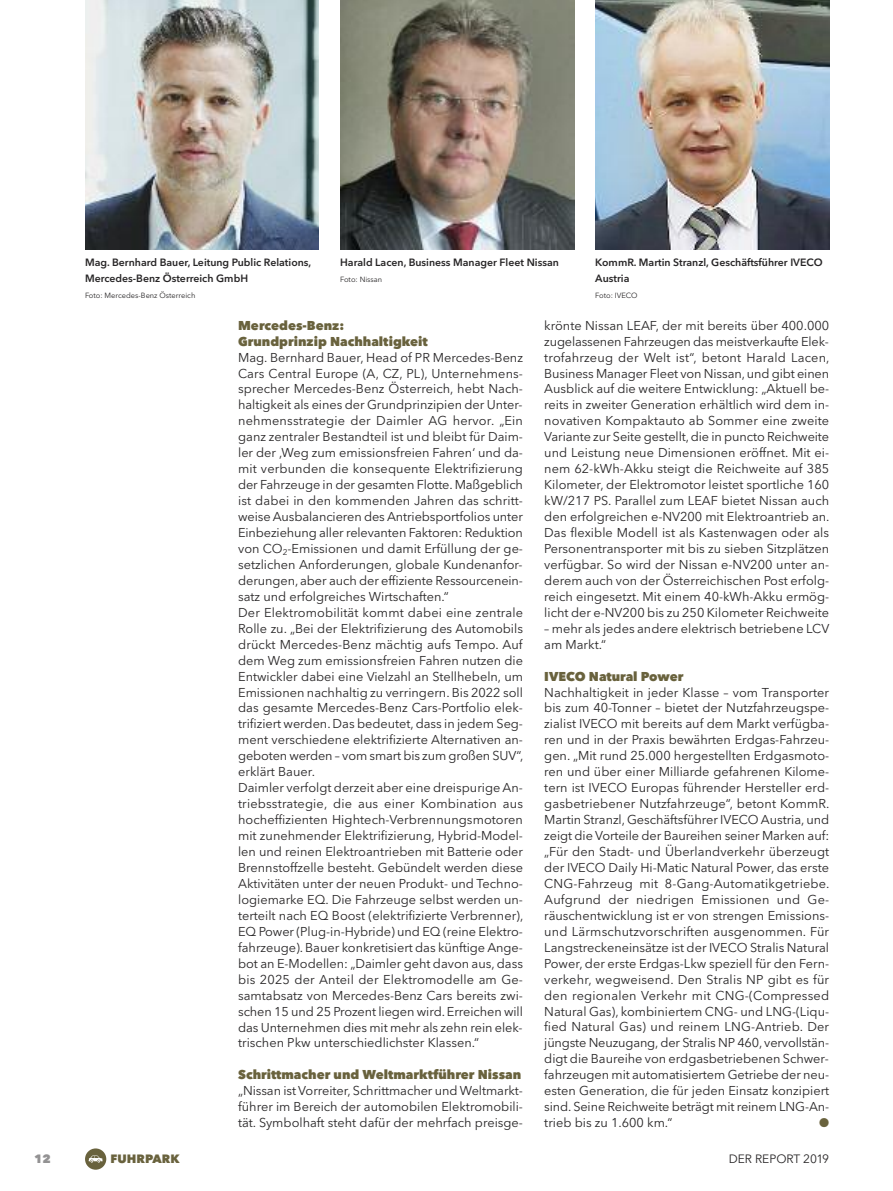
<style>
.page{position:relative;width:893px;height:1191px;background:#fff}
.page>*{position:absolute;margin:0;border:0;box-sizing:border-box;transform-origin:0 0}
.t1{font:12.75px/15.9px "Avenir Next";color:#272526;text-align:justify}
.t2{font:800 12.75px/15.9px "Avenir Next";color:#69623d}
.t3{font:12.75px "Zapf Dingbats ITC";color:#69623d}
.t4{font:12px "Avenir Next";color:#272526}
.t5{font:800 12px "Avenir Next";color:#69623d}
.t6{font:800 12px "Avenir Next";color:#939293}
.t7{font:600 10.5px/15.9px "Avenir Next";color:#272526}
.t8{font:7.5px "Avenir Next";color:#272526}
</style>
<div class="page">
<div style="left:85px;top:1148px;width:21px;height:21px;background:#69623d;border-radius:50%"></div>
<svg style="left:89px;top:1155px;width:14px;height:7px"></svg>
<img style="left:85px;top:0;width:234px;height:250px">
<img style="left:340px;top:0;width:234px;height:250px">
<img style="left:595px;top:0;width:234px;height:250px">
<p class="t7" style="left:85px;top:254px;width:228px">Mag. Bernhard Bauer, Leitung Public Relations,<br>Mercedes-Benz Österreich GmbH</p>
<p class="t8" style="left:85px;top:289px;width:112px">Foto: Mercedes-Benz Österreich</p>
<p class="t7" style="left:340px;top:254px;width:220px">Harald Lacen, Business Manager Fleet Nissan</p>
<p class="t8" style="left:340px;top:273px;width:44px">Foto: Nissan</p>
<p class="t7" style="left:595px;top:254px;width:229px">KommR. Martin Stranzl, Geschäftsführer IVECO<br>Austria</p>
<p class="t8" style="left:595px;top:289px;width:44px">Foto: iVeCo</p>
<p class="t2" style="left:238px;top:317px;width:191px">Mercedes-Benz:<br>Grundprinzip Nachhaltigkeit</p>
<p class="t1" style="left:238px;top:348px;width:287px;text-align:left">Mag. Bernhard Bauer, Head of Pr Mercedes-Benz Cars Central europe (a, CZ, Pl), Unternehmens&shy;sprecher Mercedes-Benz Österreich, hebt Nach&shy;haltigkeit als eines der Grundprinzipien der Unter&shy;nehmensstrategie der daimler aG hervor. „ein ganz zentraler Bestandteil ist und bleibt für daim&shy;ler der ‚Weg zum emissionsfreien Fahren‘ und da&shy;mit verbunden die konsequente elektrifizierung der Fahrzeuge in der gesamten Flotte. Maßgeblich ist dabei in den kommenden Jahren das schritt&shy;weise ausbalancieren des antriebsportfolios unter einbeziehung aller relevanten Faktoren: reduktion von Co<sub>2</sub>-emissionen und damit erfüllung der ge&shy;setzlichen anforderungen, globale Kundenanfor&shy;derungen, aber auch der effiziente ressourcenein&shy;satz und erfolgreiches Wirtschaften.“<br>der elektromobilität kommt dabei eine zentrale rolle zu. „Bei der elektrifizierung des automobils drückt Mercedes-Benz mächtig aufs tempo. auf dem Weg zum emissionsfreien Fahren nutzen die entwickler dabei eine Vielzahl an Stellhebeln, um emissionen nachhaltig zu verringern. Bis 2022 soll das gesamte Mercedes-Benz Cars-Portfolio elek&shy;trifiziert werden. das bedeutet, dass in jedem Seg&shy;ment verschiedene elektrifizierte alternativen an&shy;geboten werden – vom smart bis zum großen SUV“, erklärt Bauer.<br>daimler verfolgt derzeit aber eine dreispurige an&shy;triebsstrategie, die aus einer Kombination aus hocheffizienten Hightech-Verbrennungsmotoren mit zunehmender elektrifizierung, Hybrid-Model&shy;len und reinen elektroantrieben mit Batterie oder Brennstoffzelle besteht. Gebündelt werden diese aktivitäten unter der neuen Produkt- und techno&shy;logiemarke eQ. die Fahrzeuge selbst werden un&shy;terteilt nach eQ Boost (elektrifizierte Verbrenner), eQ Power (Plug-in-Hybride) und eQ (reine elektro&shy;fahrzeuge). Bauer konkretisiert das künftige ange&shy;bot an e-Modellen: „daimler geht davon aus, dass bis 2025 der anteil der elektromodelle am Ge&shy;samtabsatz von Mercedes-Benz Cars bereits zwi&shy;schen 15 und 25 Prozent liegen wird. erreichen will das Unternehmen dies mit mehr als zehn rein elek&shy;trischen Pkw unterschiedlichster Klassen.“</p>
<p class="t2" style="left:238px;top:1066px;width:285px">Schrittmacher und Weltmarktführer Nissan</p>
<p class="t1" style="left:238px;top:1082px;width:286px">„Nissan ist Vorreiter, Schrittmacher und Weltmarkt&shy;führer im Bereich der automobilen elektromobili&shy;tät. Symbolhaft steht dafür der mehrfach preisge-</p>
<p class="t1" style="left:544px;top:317px;width:287px">krönte Nissan leaF, der mit bereits über 400.000 zugelassenen Fahrzeugen das meistverkaufte elek&shy;trofahrzeug der Welt ist“, betont Harald lacen, Business Manager Fleet von Nissan, und gibt einen ausblick auf die weitere entwicklung: „aktuell be&shy;reits in zweiter Generation erhältlich wird dem in&shy;novativen Kompaktauto ab Sommer eine zweite Variante zur Seite gestellt, die in puncto reichweite und leistung neue dimensionen eröffnet. Mit ei&shy;nem 62-kWh-akku steigt die reichweite auf 385<br>Kilometer, der elektromotor leistet sportliche 160 kW/217 PS. Parallel zum leaF bietet Nissan auch den erfolgreichen e-NV200 mit elektroantrieb an. das flexible Modell ist als Kastenwagen oder als Personentransporter mit bis zu sieben Sitzplätzen verfügbar. So wird der Nissan e-NV200 unter an&shy;derem auch von der Österreichischen Post erfolg&shy;reich eingesetzt. Mit einem 40-kWh-akku ermög&shy;licht der e-NV200 bis zu 250 Kilometer reichweite</p>
<p class="t1" style="left:544px;top:620px;width:287px">– mehr als jedes andere elektrisch betriebene lCV am Markt.“</p>
<p class="t2" style="left:544px;top:668px;width:141px">IVECO Natural Power</p>
<p class="t1" style="left:544px;top:683px;width:287px">Nachhaltigkeit in jeder Klasse – vom transporter bis zum 40-tonner – bietet der Nutzfahrzeugspe&shy;zialist iVeCo mit bereits auf dem Markt verfügba&shy;ren und in der Praxis bewährten erdgas-Fahrzeu&shy;gen. „Mit rund 25.000 hergestellten erdgasmoto&shy;ren und über einer Milliarde gefahrenen Kilome&shy;tern ist iVeCo europas führender Hersteller erd&shy;gasbetriebener Nutzfahrzeuge“, betont Kommr.<br>Martin Stranzl, Geschäftsführer iVeCo austria, und zeigt die Vorteile der Baureihen seiner Marken auf: „Für den Stadt- und Überlandverkehr überzeugt der iVeCo daily Hi-Matic Natural Power, das erste CNG-Fahrzeug mit 8-Gang-automatikgetriebe. aufgrund der niedrigen emissionen und Ge&shy;räuschentwicklung ist er von strengen emissions&shy;und lärmschutzvorschriften ausgenommen. Für langstreckeneinsätze ist der iVeCo Stralis Natural Power, der erste erdgas-lkw speziell für den Fern&shy;verkehr, wegweisend. den Stralis NP gibt es für den regionalen Verkehr mit CNG-(Compressed Natural Gas), kombiniertem CNG- und lNG-(liqu&shy;fied Natural Gas) und reinem lNG-antrieb. der jüngste Neuzugang, der Stralis NP 460, vervollstän&shy;digt die Baureihe von erdgasbetriebenen Schwer&shy;fahrzeugen mit automatisiertem Getriebe der neu&shy;esten Generation, die für jeden einsatz konzipiert sind. Seine reichweite beträgt mit reinem lNG-an&shy;trieb bis zu 1.600 km.“</p>
<p class="t3" style="left:819px;top:1115px;width:12px">●</p>
<p class="t6" style="left:34px;top:1151px;width:18px">12</p>
<p class="t5" style="left:111px;top:1151px;width:70px">FUHRPARK</p>
<p class="t4" style="left:729px;top:1149px;width:102px">der rePort 2019</p>
</div>
